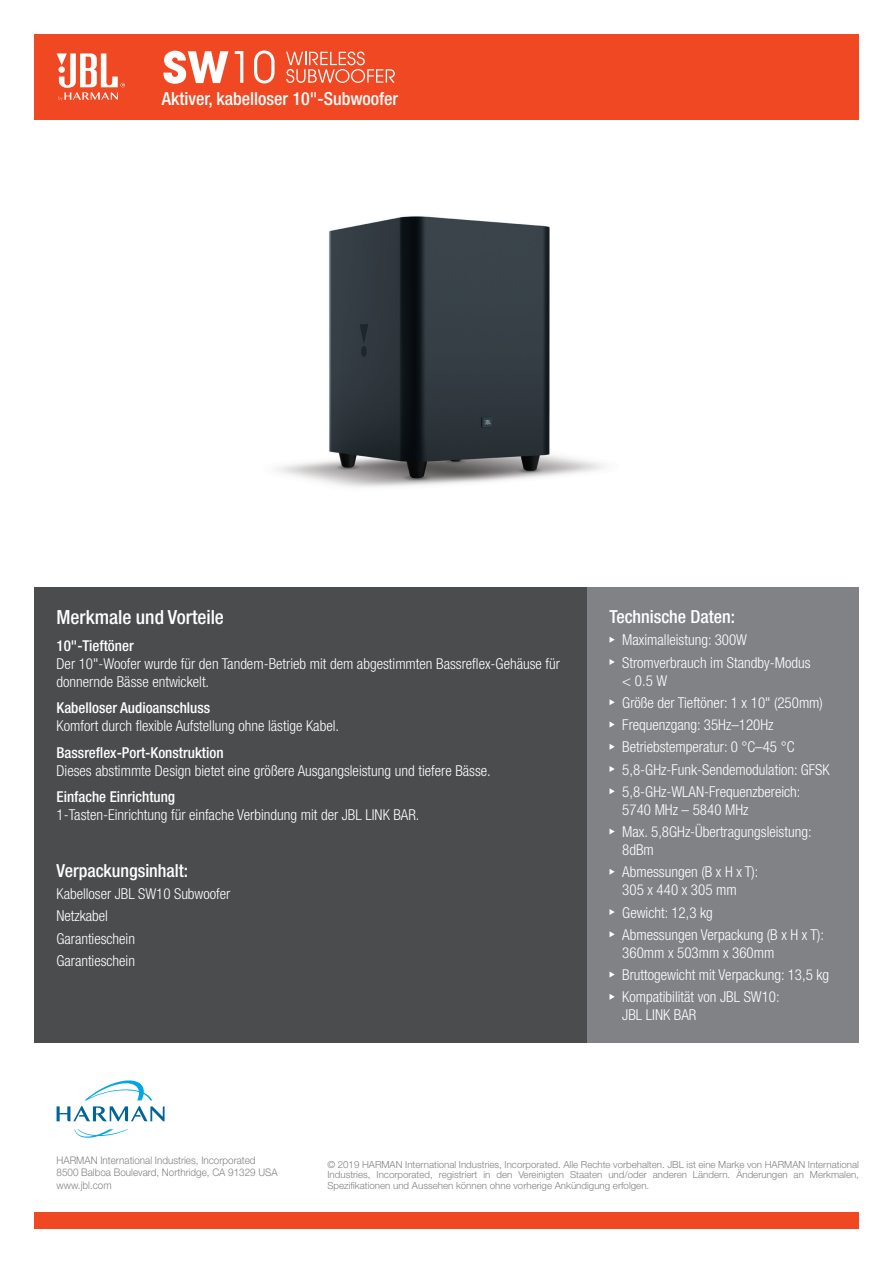
<style>
.page{position:relative;width:893px;height:1263px;background:#fff}
.page>*{position:absolute;margin:0;border:0;box-sizing:border-box;transform-origin:0 0}
.t1{font:500 condensed 19.5px "Helvetica Neue LT Pro";color:#fff}
.t2{font:500 condensed 18px "Helvetica Neue LT Pro";color:#fff}
.t3{font:300 condensed 15px/18px "Helvetica Neue LT Pro";color:#fff}
.t4{font:500 condensed 15px "Helvetica Neue LT Pro";color:#fff}
.t5{font:300 10.5px "Helvetica Neue LT Pro";color:#808285;scale:.94 1}
.t6{font:300 9.75px/10.5px "Helvetica Neue LT Pro";color:#808285;text-align:justify}
</style>
<div class="page">
<img style="left:277px;top:216px;width:327px;height:271px">
<div style="left:34px;top:34px;width:825px;height:85px;background:#f04822"></div>
<div style="left:34px;top:1213px;width:825px;height:16px;background:#f04822"></div>
<svg style="left:85px;top:1080px;width:67px;height:20px"></svg>
<svg style="left:74px;top:1129px;width:54px;height:9px"></svg>
<svg style="left:57px;top:1106px;width:108px;height:15px"></svg>
<svg style="left:57px;top:53px;width:68px;height:48px"></svg>
<div style="left:34px;top:588px;width:553px;height:455px;background:#4b4c4d"></div>
<div style="left:587px;top:588px;width:272px;height:455px;background:#808285"></div>
<svg style="left:609px;top:637px;width:6px;height:6px"></svg>
<svg style="left:609px;top:659px;width:6px;height:6px"></svg>
<svg style="left:609px;top:699px;width:6px;height:6px"></svg>
<svg style="left:609px;top:721px;width:6px;height:6px"></svg>
<svg style="left:609px;top:744px;width:6px;height:6px"></svg>
<svg style="left:609px;top:766px;width:6px;height:6px"></svg>
<svg style="left:609px;top:788px;width:6px;height:6px"></svg>
<svg style="left:609px;top:828px;width:6px;height:6px"></svg>
<svg style="left:609px;top:869px;width:6px;height:6px"></svg>
<svg style="left:609px;top:909px;width:6px;height:6px"></svg>
<svg style="left:609px;top:931px;width:6px;height:6px"></svg>
<svg style="left:609px;top:971px;width:6px;height:6px"></svg>
<svg style="left:609px;top:994px;width:6px;height:6px"></svg>
<svg style="left:163px;top:51px;width:65px;height:33px"></svg>
<svg style="left:235px;top:51px;width:8px;height:32px"></svg>
<svg style="left:254px;top:50px;width:21px;height:33px"></svg>
<svg style="left:286px;top:52px;width:109px;height:31px"></svg>
<p class="t2" style="left:162px;top:88px;width:238px">Aktiver, kabelloser 10"-Subwoofer</p>
<p class="t1" style="left:57px;top:606px;width:169px">Merkmale und Vorteile</p>
<p class="t4" style="left:57px;top:636px;width:79px">10"-Tieftöner</p>
<p class="t3" style="left:57px;top:654px;width:505px">Der 10"-Woofer wurde für den Tandem-Betrieb mit dem abgestimmten Bassreflex-Gehäuse für donnernde Bässe entwickelt.</p>
<p class="t4" style="left:57px;top:699px;width:155px">Kabelloser Audioanschluss</p>
<p class="t3" style="left:57px;top:717px;width:284px">Komfort durch flexible Aufstellung ohne lästige Kabel.</p>
<p class="t4" style="left:57px;top:743px;width:169px">Bassreflex-Port-Konstruktion</p>
<p class="t3" style="left:57px;top:761px;width:436px">Dieses abstimmte Design bietet eine größere Ausgangsleistung und tiefere Bässe.</p>
<p class="t4" style="left:57px;top:788px;width:120px">Einfache Einrichtung</p>
<p class="t3" style="left:57px;top:806px;width:364px">1-Tasten-Einrichtung für einfache Verbindung mit der JBL LINK BAR.</p>
<p class="t2" style="left:57px;top:860px;width:133px">Verpackungsinhalt:</p>
<p class="t3" style="left:57px;top:885px;width:175px">Kabelloser JBL SW10 Subwoofer</p>
<p class="t3" style="left:57px;top:907px;width:53px">Netzkabel</p>
<p class="t3" style="left:57px;top:929px;width:80px">Garantieschein</p>
<p class="t3" style="left:57px;top:951px;width:80px">Garantieschein</p>
<p class="t2" style="left:609px;top:606px;width:127px">Technische Daten:</p>
<p class="t3" style="left:622px;top:631px;width:126px">Maximalleistung: 300W</p>
<p class="t3" style="left:622px;top:653px;width:190px">Stromverbrauch im Standby-Modus &lt; 0.5 W</p>
<p class="t3" style="left:622px;top:693px;width:202px">Größe der Tieftöner: 1 x 10" (250mm)</p>
<p class="t3" style="left:622px;top:716px;width:153px">Frequenzgang: 35Hz–120Hz</p>
<p class="t3" style="left:622px;top:738px;width:174px">Betriebstemperatur: 0 °C–45 °C</p>
<p class="t3" style="left:622px;top:760px;width:209px">5,8-GHz-Funk-Sendemodulation: GFSK</p>
<p class="t3" style="left:622px;top:782px;width:180px">5,8-GHz-WLAN-Frequenzbereich:<br>5740 MHz – 5840 MHz</p>
<p class="t3" style="left:622px;top:823px;width:191px">Max. 5,8GHz-Übertragungsleistung:<br>8dBm</p>
<p class="t3" style="left:622px;top:863px;width:138px">Abmessungen (B x H x T):<br>305 x 440 x 305 mm</p>
<p class="t3" style="left:622px;top:903px;width:92px">Gewicht: 12,3 kg</p>
<p class="t3" style="left:622px;top:925px;width:203px">Abmessungen Verpackung (B x H x T):<br>360mm x 503mm x 360mm</p>
<p class="t3" style="left:622px;top:966px;width:208px">Bruttogewicht mit Verpackung: 13,5 kg</p>
<p class="t3" style="left:622px;top:988px;width:159px">Kompatibilität von JBL SW10:<br>JBL LINK BAR</p>
<p class="t5" style="left:57px;top:1153px;width:213px">HARMAN International Industries, Incorporated</p>
<p class="t5" style="left:57px;top:1166px;width:237px">8500 Balboa Boulevard, Northridge, CA 91329 USA</p>
<p class="t5" style="left:57px;top:1179px;width:60px">www.jbl.com</p>
<p class="t6" style="left:327px;top:1159px;width:533px">© 2019 HARMAN International Industries, Incorporated. Alle Rechte vorbehalten. JBL ist eine Marke von HARMAN International Industries, Incorporated, registriert in den Vereinigten Staaten und/oder anderen Ländern. Änderungen an Merkmalen, Spezifikationen und Aussehen können ohne vorherige Ankündigung erfolgen.</p>
</div>
